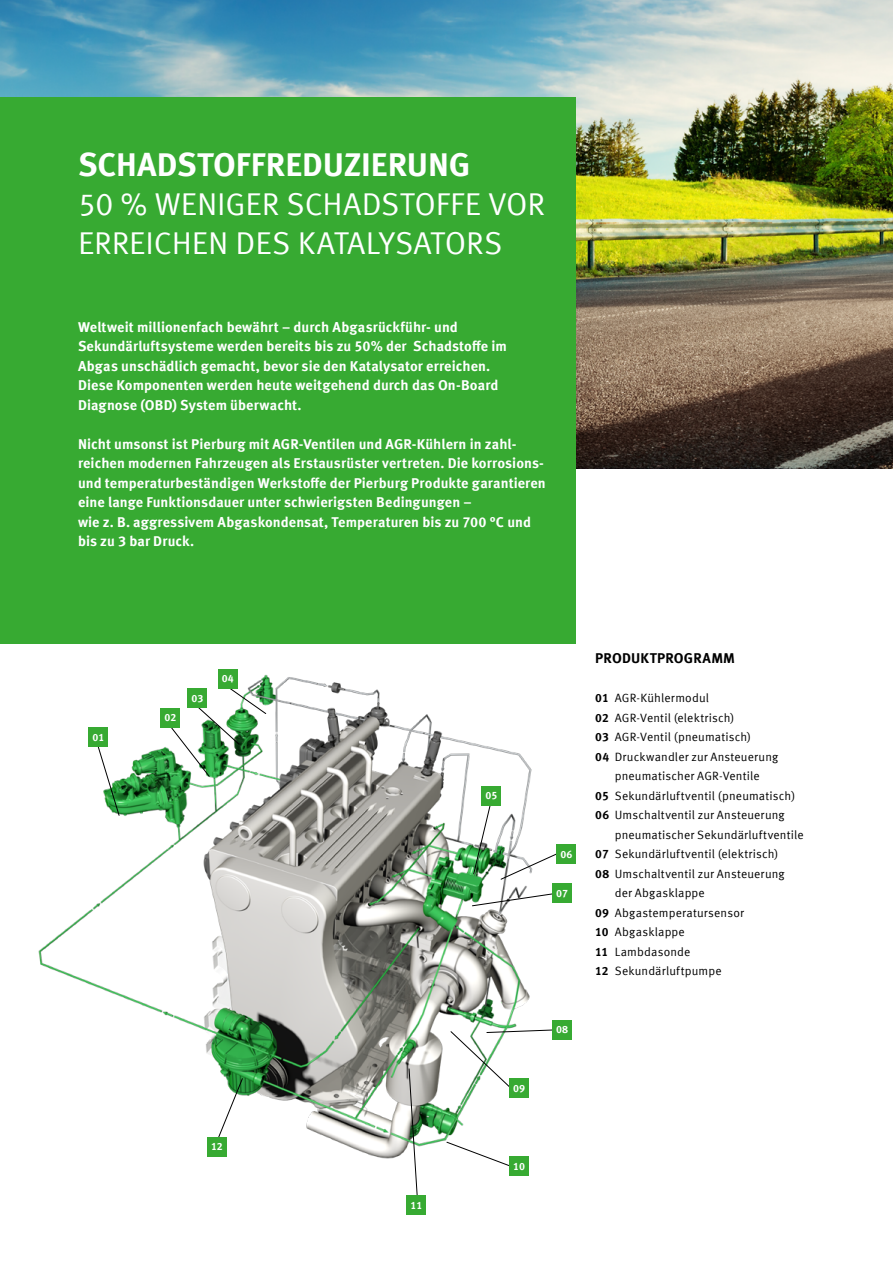
<style>
.page{position:relative;width:893px;height:1263px;background:#fff}
.page>*{position:absolute;margin:0;border:0;box-sizing:border-box;transform-origin:0 0}
.t1{font:700 33px "Meta Offc Pro";letter-spacing:-.005em;color:#fff}
.t2{font:31.5px/39px "Meta Offc Pro Norm";letter-spacing:-.005em;color:#fff}
.t3{font:700 14.25px/19.5px "Meta Offc Pro";letter-spacing:.005em;color:#fff}
.t4{font:700 14.25px "Meta Offc Pro";letter-spacing:.01em;color:#000}
.t5{font:12px "Meta Offc Pro Norm";letter-spacing:.01em;color:#000}
.t6{font:700 10.5px "Meta Offc Pro";color:#fff}
.s1{font-family:"Meta Offc Pro";font-weight:700}
</style>
<div class="page">
<img style="left:0;top:0;width:893px;height:468px">
<div style="left:0;top:97px;width:576px;height:546px;background:#37aa32"></div>
<img style="left:0;top:643px;width:576px;height:572px">
<svg style="left:97px;top:744px;width:23px;height:72px"></svg>
<div style="left:89px;top:727px;width:19px;height:20px;background:#37aa32"></div>
<div style="left:161px;top:708px;width:19px;height:20px;background:#37aa32"></div>
<svg style="left:169px;top:685px;width:98px;height:92px"></svg>
<div style="left:218px;top:669px;width:20px;height:20px;background:#37aa32"></div>
<svg style="left:473px;top:802px;width:19px;height:73px"></svg>
<div style="left:482px;top:786px;width:19px;height:20px;background:#37aa32"></div>
<svg style="left:500px;top:851px;width:61px;height:29px"></svg>
<div style="left:557px;top:844px;width:19px;height:20px;background:#37aa32"></div>
<svg style="left:471px;top:892px;width:86px;height:15px"></svg>
<div style="left:552px;top:884px;width:20px;height:19px;background:#37aa32"></div>
<div style="left:552px;top:1020px;width:20px;height:20px;background:#37aa32"></div>
<svg style="left:450px;top:1029px;width:107px;height:60px"></svg>
<div style="left:509px;top:1078px;width:20px;height:20px;background:#37aa32"></div>
<svg style="left:446px;top:1141px;width:66px;height:26px"></svg>
<div style="left:509px;top:1157px;width:20px;height:19px;background:#37aa32"></div>
<svg style="left:408px;top:1068px;width:10px;height:127px"></svg>
<div style="left:407px;top:1195px;width:19px;height:20px;background:#37aa32"></div>
<svg style="left:216px;top:1077px;width:27px;height:65px"></svg>
<div style="left:207px;top:1137px;width:20px;height:19px;background:#37aa32"></div>
<h1 class="t1" style="left:78px;top:138px;width:394px">SCHADSTOFFREDUZIERUNG</h1>
<h2 class="t2" style="left:78px;top:182px;width:468px">50 % WENIGER SCHADSTOFFE VOR<br>ERREICHEN DES -KATALYSATORS</h2>
<p class="t3" style="left:78px;top:316px;width:430px">Weltweit millionenfach bewährt – durch Abgasrückführ- und Sekundärluftsysteme werden bereits bis zu 50% der Schadstoffe im Abgas unschädlich gemacht, bevor sie den Katalysator erreichen.<br>Diese Komponenten werden heute weitgehend durch das On-Board Diagnose (OBD) System überwacht.</p>
<p class="t3" style="left:78px;top:433px;width:469px">Nicht umsonst ist Pierburg mit AGR-Ventilen und AGR-Kühlern in zahl&shy;reichen modernen Fahrzeugen als Erstausrüster vertreten. Die korrosions&shy;und temperaturbeständigen Werkstoffe der Pierburg Produkte garantieren eine lange Funktionsdauer unter schwierigsten Bedingungen –<br>wie z. B. aggressivem Abgaskondensat, Temperaturen bis zu 700 °C und bis zu 3 bar Druck.</p>
<p class="t6" style="left:92px;top:729px;width:13px">01</p>
<p class="t6" style="left:164px;top:709px;width:13px">02</p>
<p class="t6" style="left:191px;top:690px;width:13px">03</p>
<p class="t6" style="left:222px;top:670px;width:13px">04</p>
<p class="t6" style="left:211px;top:1138px;width:13px">12</p>
<p class="t6" style="left:410px;top:1197px;width:13px">11</p>
<p class="t6" style="left:485px;top:787px;width:13px">05</p>
<p class="t6" style="left:513px;top:1080px;width:13px">09</p>
<p class="t6" style="left:513px;top:1158px;width:13px">10</p>
<p class="t6" style="left:560px;top:846px;width:13px">06</p>
<p class="t6" style="left:556px;top:885px;width:13px">07</p>
<p class="t6" style="left:556px;top:1021px;width:13px">08</p>
<p class="t4" style="left:595px;top:647px;width:141px">PRODUKTPROGRAMM</p>
<p class="t5" style="left:595px;top:689px;width:115px"><span class="s1">01</span> AGR-Kühlermodul</p>
<p class="t5" style="left:595px;top:708px;width:141px"><span class="s1">02</span> AGR-Ventil (elektrisch)</p>
<p class="t5" style="left:595px;top:728px;width:157px"><span class="s1">03</span> AGR-Ventil (pneumatisch)</p>
<p class="t5" style="left:595px;top:747px;width:184px"><span class="s1">04</span> Druckwandler zur Ansteuerung</p>
<p class="t5" style="left:615px;top:767px;width:146px">pneumatischer AGR-Ventile</p>
<p class="t5" style="left:595px;top:786px;width:201px"><span class="s1">05</span> Sekundärluftventil (pneumatisch)</p>
<p class="t5" style="left:595px;top:806px;width:191px"><span class="s1">06</span> Umschaltventil zur Ansteuerung</p>
<p class="t5" style="left:615px;top:825px;width:190px">pneumatischer Sekundärluftventile</p>
<p class="t5" style="left:595px;top:845px;width:185px"><span class="s1">07</span> Sekundärluftventil (elektrisch)</p>
<p class="t5" style="left:595px;top:864px;width:191px"><span class="s1">08</span> Umschaltventil zur Ansteuerung</p>
<p class="t5" style="left:615px;top:884px;width:92px">der Abgasklappe</p>
<p class="t5" style="left:595px;top:903px;width:150px"><span class="s1">09</span> Abgastemperatursensor</p>
<p class="t5" style="left:595px;top:923px;width:91px"><span class="s1">10</span> Abgasklappe</p>
<p class="t5" style="left:595px;top:942px;width:97px"><span class="s1">11</span> Lambdasonde</p>
<p class="t5" style="left:595px;top:962px;width:128px"><span class="s1">12</span> Sekundärluftpumpe</p>
</div>
